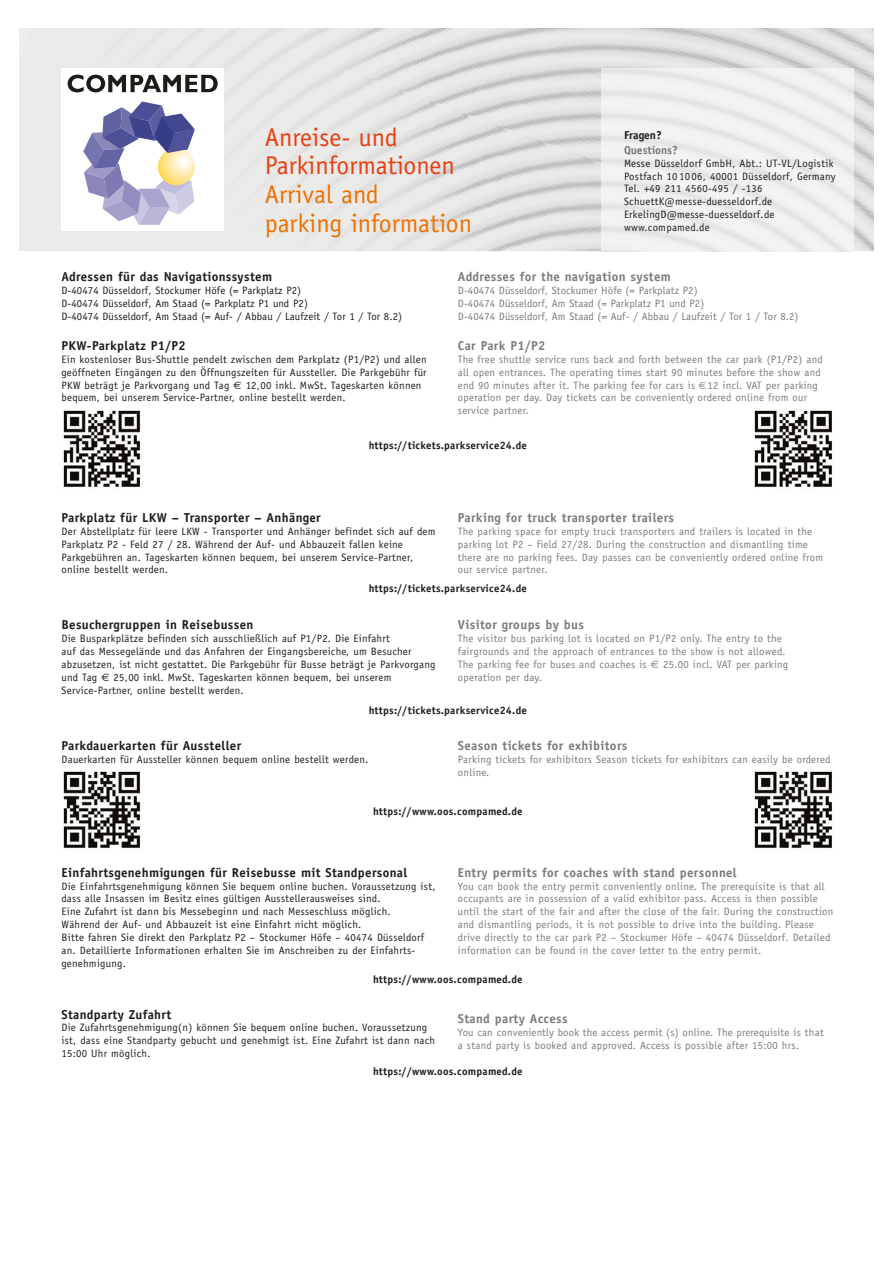
<style>
.page{position:relative;width:893px;height:1263px;background:#fff}
.page>*{position:absolute;margin:0;border:0;box-sizing:border-box;transform-origin:0 0}
.t1{font:25.8px/28.7px "Officina Sans";color:#e74011}
.t2{font:25.8px/28.7px "Officina Sans";color:#ee7203}
.t3{font:700 12.9px "Officina Sans";letter-spacing:.03em;color:#1d1d1b}
.t4{font:700 12.9px "Officina Sans";letter-spacing:.03em;color:#7c7b7b}
.t5{font:700 11.4px "Officina Sans";color:#777776}
.t6{font:700 11.4px "Officina Sans";color:#1d1d1b}
.t7{font:10.8px/12.9px "Officina Sans";letter-spacing:.025em;color:#1d1d1b}
.t8{font:10.8px/12.9px "Officina Sans";letter-spacing:.025em;color:#7c7b7b}
.t9{font:700 10.8px "Officina Sans";letter-spacing:.03em;color:#1d1d1b}
.s1{font-family:"Euro Sans"}
</style>
<div class="page">
<div style="left:154px;top:30px;width:210px;height:221px;background:#eaeae9"></div>
<img style="left:364px;top:28px;width:237px;height:93px">
<img style="left:309px;top:81px;width:205px;height:170px">
<img style="left:502px;top:28px;width:141px;height:88px">
<img style="left:469px;top:131px;width:132px;height:120px">
<img style="left:643px;top:28px;width:230px;height:74px">
<img style="left:573px;top:172px;width:28px;height:79px">
<img style="left:782px;top:28px;width:91px;height:33px">
<img style="left:853px;top:102px;width:20px;height:102px">
<img style="left:853px;top:204px;width:20px;height:47px">
<img style="left:601px;top:69px;width:252px;height:182px">
<div style="left:61px;top:69px;width:163px;height:162px;background:#fff"></div>
<svg style="left:83px;top:102px;width:112px;height:123px"></svg>
<svg style="left:68px;top:75px;width:150px;height:17px"></svg>
<img style="left:63px;top:410px;width:78px;height:78px">
<img style="left:63px;top:771px;width:78px;height:78px">
<img style="left:752px;top:410px;width:81px;height:78px">
<img style="left:752px;top:770px;width:81px;height:79px">
<h1 class="t1" style="left:265px;top:125px;width:191px">Anreise- und<br>Parkinformationen</h1>
<h1 class="t2" style="left:265px;top:182px;width:209px">Arrival and<br>parking information</h1>
<p class="t6" style="left:624px;top:131px;width:39px">Fragen?</p>
<p class="t5" style="left:624px;top:146px;width:55px">Questions?</p>
<p class="t7" style="left:624px;top:157px;width:213px">Messe Düsseldorf GmbH, Abt.: UT-VL/Logistik Postfach 1010 06, 40001 Düsseldorf, Germany Tel. +49 211 4560-495 / -136<br>SchuettK@messe-duesseldorf.de ErkelingD@messe-duesseldorf.de www.compamed.de</p>
<p class="t3" style="left:61px;top:272px;width:212px">Adressen für das Navigationssystem</p>
<p class="t7" style="left:61px;top:285px;width:342px">D-40474 Düsseldorf, Stockumer Höfe (= Parkplatz P2)<br>D-40474 Düsseldorf, Am Staad (= Parkplatz P1 und P2)<br>D-40474 Düsseldorf, Am Staad (= Auf- / Abbau / Laufzeit / Tor 1 / Tor 8.2)</p>
<p class="t3" style="left:61px;top:341px;width:126px">PKW-Parkplatz P1/P2</p>
<p class="t7" style="left:61px;top:354px;width:367px">Ein kostenloser Bus-Shuttle pendelt zwischen dem Parkplatz (P1/P2) und allen geöffneten Eingängen zu den Öffnungszeiten für Aussteller. Die Parkgebühr für PKW beträgt je Parkvorgang und Tag <span class="s1">€</span> 12,00 inkl. MwSt. Tageskarten können bequem, bei unserem Service-Partner, online bestellt werden.</p>
<p class="t4" style="left:458px;top:272px;width:214px">Addresses for the navigation system</p>
<p class="t8" style="left:458px;top:285px;width:342px">D-40474 Düsseldorf, Stockumer Höfe (= Parkplatz P2)<br>D-40474 Düsseldorf, Am Staad (= Parkplatz P1 und P2)<br>D-40474 Düsseldorf, Am Staad (= Auf- / Abbau / Laufzeit / Tor 1 / Tor 8.2)</p>
<p class="t4" style="left:458px;top:341px;width:89px">Car Park P1/P2</p>
<p class="t8" style="left:458px;top:354px;width:366px">The free shuttle service runs back and forth between the car park (P1/P2) and all open entrances. The operating times start 90 minutes before the show and end 90 minutes after it. The parking fee for cars is 12 incl. VAT per parking operation per day. Day tickets can be conveniently ordered online from our service partner.</p>
<p class="t9" style="left:368px;top:441px;width:160px">https://tickets.parkservice24.de</p>
<p class="t3" style="left:61px;top:513px;width:261px">Parkplatz für LKW – Transporter – Anhänger</p>
<p class="t7" style="left:61px;top:526px;width:375px">Der Abstellplatz für leere LKW - Transporter und Anhänger befindet sich auf dem Parkplatz P2 - Feld 27 / 28. Während der Auf- und Abbauzeit fallen keine Parkgebühren an. Tageskarten können bequem, bei unserem Service-Partner, online bestellt werden.</p>
<p class="t4" style="left:458px;top:513px;width:218px">Parking for truck transporter trailers</p>
<p class="t8" style="left:458px;top:526px;width:367px">The parking space for empty truck transporters and trailers is located in the parking lot P2 – field 27/28. During the construction and dismantling time there are no parking fees. Day passes can be conveniently ordered online from our service partner.</p>
<p class="t9" style="left:368px;top:584px;width:160px">https://tickets.parkservice24.de</p>
<p class="t3" style="left:61px;top:620px;width:193px">Besuchergruppen in Reisebussen</p>
<p class="t7" style="left:61px;top:633px;width:375px">Die Busparkplätze befinden sich ausschließlich auf P1/P2. Die Einfahrt<br>auf das Messegelände und das Anfahren der Eingangsbereiche, um Besucher abzusetzen, ist nicht gestattet. Die Parkgebühr für Busse beträgt je Parkvorgang und Tag <span class="s1">€</span> 25,00 inkl. MwSt. Tageskarten können bequem, bei unserem Service-Partner, online bestellt werden.</p>
<p class="t4" style="left:458px;top:620px;width:127px">Visitor groups by bus</p>
<p class="t8" style="left:458px;top:633px;width:332px">The visitor bus parking lot is located on P1/P2 only. The entry to the fairgrounds and the approach of entrances to the show is not allowed.<br>The parking fee for buses and coaches is <span class="s1">€</span> 25.00 incl. VAT per parking operation per day.</p>
<p class="t9" style="left:368px;top:706px;width:160px">https://tickets.parkservice24.de</p>
<p class="t3" style="left:61px;top:740px;width:181px">Parkdauerkarten für Aussteller</p>
<p class="t7" style="left:61px;top:753px;width:308px">Dauerkarten für Aussteller können bequem online bestellt werden.</p>
<p class="t4" style="left:458px;top:740px;width:171px">Season tickets for exhibitors</p>
<p class="t8" style="left:458px;top:753px;width:374px">Parking tickets for exhibitors Season tickets for exhibitors can easily be ordered online.</p>
<p class="t9" style="left:373px;top:807px;width:151px">https://www.oos.compamed.de</p>
<p class="t3" style="left:61px;top:867px;width:347px">Einfahrtsgenehmigungen für Reisebusse mit Standpersonal</p>
<p class="t7" style="left:61px;top:880px;width:375px">Die Einfahrtsgenehmigung können Sie bequem online buchen. Voraussetzung ist, dass alle Insassen im Besitz eines gültigen Ausstellerausweises sind.<br>Eine Zufahrt ist dann bis Messebeginn und nach Messeschluss möglich.<br>Während der Auf- und Abbauzeit ist eine Einfahrt nicht möglich.<br>Bitte fahren Sie direkt den Parkplatz P2 – Stockumer Höfe – 40474 Düsseldorf an. Detaillierte Informationen erhalten Sie im Anschreiben zu der Einfahrts&shy;genehmigung.</p>
<p class="t4" style="left:458px;top:867px;width:280px">Entry permits for coaches with stand personnel</p>
<p class="t8" style="left:458px;top:880px;width:377px">You can book the entry permit conveniently online. The prerequisite is that all occupants are in possession of a valid exhibitor pass. Access is then possible until the start of the fair and after the close of the fair. During the construction and dismantling periods, it is not possible to drive into the building. Please drive directly to the car park P2 – Stockumer Höfe – 40474 Düsseldorf. Detailed information can be found in the cover letter to the entry permit.</p>
<p class="t9" style="left:373px;top:975px;width:151px">https://www.oos.compamed.de</p>
<p class="t3" style="left:61px;top:1009px;width:111px">Standparty Zufahrt</p>
<p class="t7" style="left:61px;top:1022px;width:375px">Die Zufahrtsgenehmigung(n) können Sie bequem online buchen. Voraussetzung ist, dass eine Standparty gebucht und genehmigt ist. Eine Zufahrt ist dann nach<br>15:00 Uhr möglich.</p>
<p class="t4" style="left:458px;top:1014px;width:111px">Stand party Access</p>
<p class="t8" style="left:458px;top:1027px;width:367px">You can conveniently book the access permit (s) online. The prerequisite is that a stand party is booked and approved. Access is possible after 15:00 hrs.</p>
<p class="t9" style="left:373px;top:1067px;width:151px">https://www.oos.compamed.de</p>
</div>
